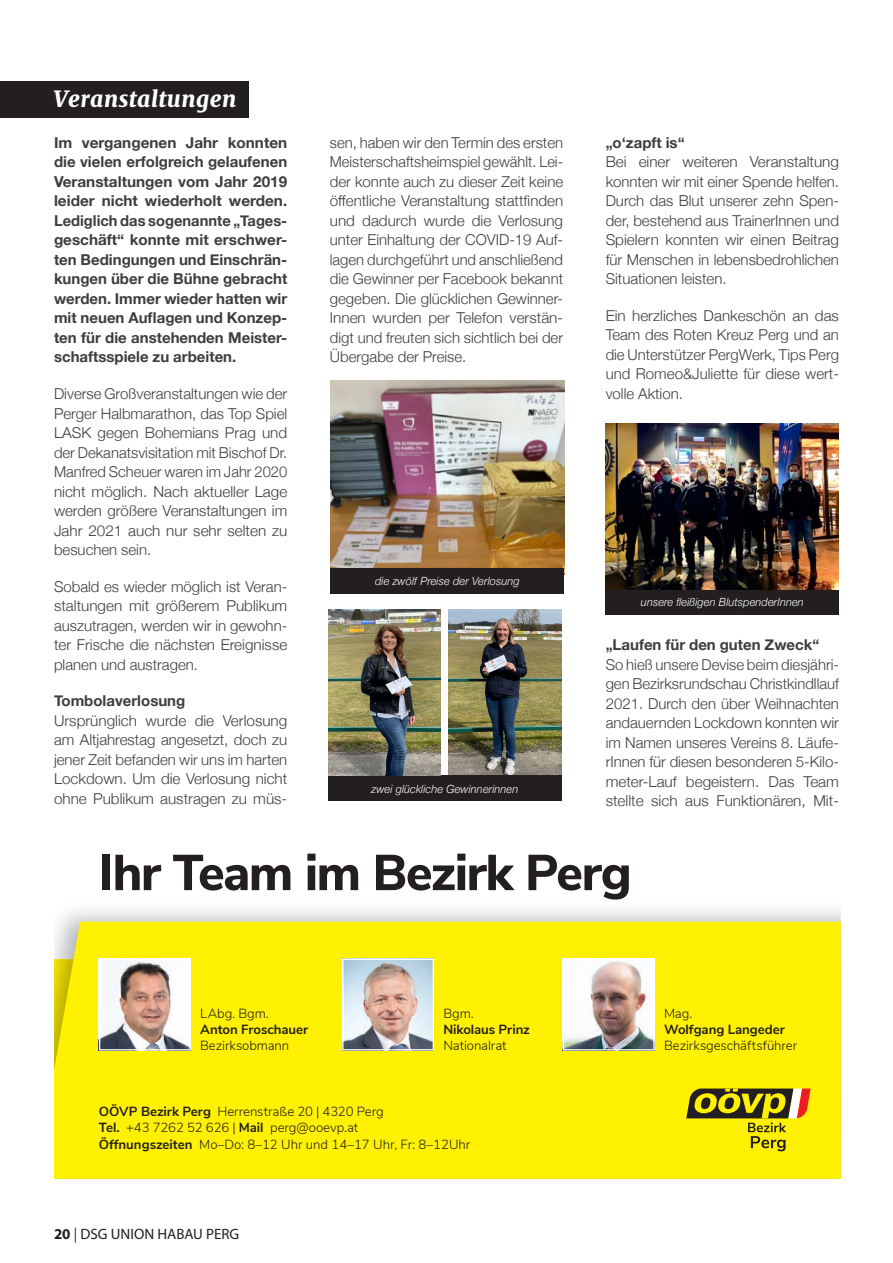
<style>
.page{position:relative;width:893px;height:1263px;background:#fff}
.page>*{position:absolute;margin:0;border:0;box-sizing:border-box;transform-origin:0 0}
.t1{font:800 50.25px "Nunito Sans";letter-spacing:-.03em;color:#231f20}
.Headline_sektion{font:italic 900 22.5px "Merriweather";letter-spacing:.02em;color:#fff}
.fließtext_abstand{font:300 15px/19.5px "Helvetica Neue";color:#3e3e3f;text-align:justify}
.fließtext_abstand-2{font:700 15px/19.5px "Helvetica Neue";color:#3e3e3f;text-align:justify}
.fließtext_blocksatz{font:700 15px "Helvetica Neue";color:#3e3e3f}
.t2{font:15px "Myriad Pro";color:#231f20}
.t3{font:300 13.2px/15.9px "Nunito Sans";letter-spacing:-.005em;color:#231f20}
.Bildunterschrift{font:italic 300 11.25px "Helvetica Neue";letter-spacing:.015em;color:#fff}
.s1{font-weight:700}
</style>
<div class="page">
<div style="left:54px;top:922px;width:787px;height:257px;background:#fff101"></div>
<svg style="left:686px;top:1088px;width:125px;height:63px;background:#bfae12"></svg>
<img style="left:101px;top:961px;width:88px;height:87px">
<div style="left:99px;top:959px;width:92px;height:91px;border:1px solid #fff"></div>
<img style="left:344px;top:961px;width:88px;height:87px">
<div style="left:342px;top:959px;width:92px;height:91px;border:1px solid #fff"></div>
<img style="left:565px;top:961px;width:88px;height:87px">
<div style="left:563px;top:959px;width:92px;height:91px;border:1px solid #fff"></div>
<div style="left:0;top:81px;width:249px;height:37px;background:#231f20"></div>
<img style="left:449px;top:610px;width:113px;height:166px">
<div style="left:328px;top:776px;width:234px;height:25px;background:#231f20"></div>
<img style="left:328px;top:610px;width:113px;height:166px">
<div style="left:606px;top:589px;width:233px;height:25px;background:#231f20"></div>
<img style="left:606px;top:423px;width:233px;height:166px">
<img style="left:331px;top:380px;width:233px;height:188px">
<div style="left:331px;top:568px;width:233px;height:25px;background:#231f20"></div>
<p class="Headline_sektion" style="left:54px;top:83px;width:184px">Veranstaltungen</p>
<p class="fließtext_abstand-2" style="left:54px;top:133px;width:235px">Im vergangenen Jahr konnten die vielen erfolgreich gelaufenen Veranstaltungen vom Jahr 2019 leider nicht wiederholt werden.<br>Lediglich das sogenannte „Tages&shy;geschäft“ konnte mit erschwer&shy;ten Bedingungen und Einschrän&shy;kungen über die Bühne gebracht werden. Immer wieder hatten wir mit neuen Auflagen und Konzep&shy;ten für die anstehenden Meister&shy;schaftsspiele zu arbeiten.</p>
<p class="fließtext_abstand" style="left:54px;top:383px;width:235px">Diverse Großveranstaltungen wie der Perger Halbmarathon, das Top Spiel LASK gegen Bohemians Prag und der Dekanatsvisitation mit Bischof Dr.<br>Manfred Scheuer waren im Jahr 2020 nicht möglich. Nach aktueller Lage werden größere Veranstaltungen im Jahr 2021 auch nur sehr selten zu besuchen sein.</p>
<p class="fließtext_abstand" style="left:54px;top:576px;width:235px">Sobald es wieder möglich ist Veran&shy;staltungen mit größerem Publikum auszutragen, werden wir in gewohn&shy;ter Frische die nächsten Ereignisse planen und austragen.</p>
<p class="fließtext_blocksatz" style="left:54px;top:689px;width:133px">Tombolaverlosung</p>
<p class="fließtext_abstand" style="left:54px;top:710px;width:235px">Ursprünglich wurde die Verlosung am Altjahrestag angesetzt, doch zu jener Zeit befanden wir uns im harten Lockdown. Um die Verlosung nicht ohne Publikum austragen zu müs-</p>
<p class="fließtext_abstand" style="left:330px;top:132px;width:235px">sen, haben wir den Termin des ersten Meisterschaftsheimspiel gewählt. Lei&shy;der konnte auch zu dieser Zeit keine öffentliche Veranstaltung stattfinden und dadurch wurde die Verlosung unter Einhaltung der COVID-19 Auf&shy;lagen durchgeführt und anschließend die Gewinner per Facebook bekannt gegeben. Die glücklichen Gewinner-Innen wurden per Telefon verstän&shy;digt und freuten sich sichtlich bei der Übergabe der Preise.</p>
<p class="fließtext_blocksatz" style="left:606px;top:131px;width:80px">„o‘zapft is“</p>
<p class="fließtext_abstand" style="left:606px;top:152px;width:235px">Bei einer weiteren Veranstaltung konnten wir mit einer Spende helfen.<br>Durch das Blut unserer zehn Spen&shy;der, bestehend aus TrainerInnen und Spielern konnten wir einen Beitrag für Menschen in lebensbedrohlichen Situationen leisten.</p>
<p class="fließtext_abstand" style="left:606px;top:305px;width:235px">Ein herzliches Dankeschön an das Team des Roten Kreuz Perg und an die Unterstützer PergWerk, Tips Perg und Romeo&amp;Juliette für diese wert&shy;volle Aktion.</p>
<p class="Bildunterschrift" style="left:375px;top:572px;width:146px">die zwölf Preise der Verlosung</p>
<p class="Bildunterschrift" style="left:372px;top:780px;width:148px">zwei glückliche Gewinnerinnen</p>
<p class="Bildunterschrift" style="left:641px;top:593px;width:164px">unsere fleißigen BlutspenderInnen</p>
<p class="fließtext_blocksatz" style="left:606px;top:633px;width:215px">„Laufen für den guten Zweck“</p>
<p class="fließtext_abstand" style="left:606px;top:654px;width:235px">So hieß unsere Devise beim diesjähri&shy;gen Bezirksrundschau Christkindllauf 2021. Durch den über Weihnachten andauernden Lockdown konnten wir im Namen unseres Vereins 8. Läufe&shy;rInnen für diesen besonderen 5-Kilo&shy;meter-Lauf begeistern. Das Team stellte sich aus Funktionären, Mit-</p>
<p class="t1" style="left:99px;top:836px;width:534px">Ihr Team im Bezirk Perg</p>
<p class="t3" style="left:200px;top:1004px;width:110px">LAbg. Bgm.<br><span class="s1">Anton Froschauer<br></span>Bezirksobmann</p>
<p class="t3" style="left:443px;top:1004px;width:88px">Bgm.<br><span class="s1">Nikolaus Prinz<br></span>Nationalrat</p>
<p class="t3" style="left:664px;top:1004px;width:135px">Mag.<br><span class="s1">Wolfgang Langeder<br></span>Bezirksgeschäftsführer</p>
<p class="t3" style="left:99px;top:1102px;width:373px;line-height:16.5px"><span class="s1">OÖVP Bezirk Perg</span> Herrenstraße 20 | 4320 Perg<br><span class="s1">Tel.</span> +43 7262 52 626 | <span class="s1">Mail</span> perg@ooevp.at<br><span class="s1">Öffnungszeiten</span> Mo–Do: 8–12 Uhr und 14–17 Uhr, Fr: 8–12Uhr</p>
<p class="t2" style="left:54px;top:1224px;width:187px"><span class="s1">20</span> | DSG UNION HABAU PERG</p>
</div>
